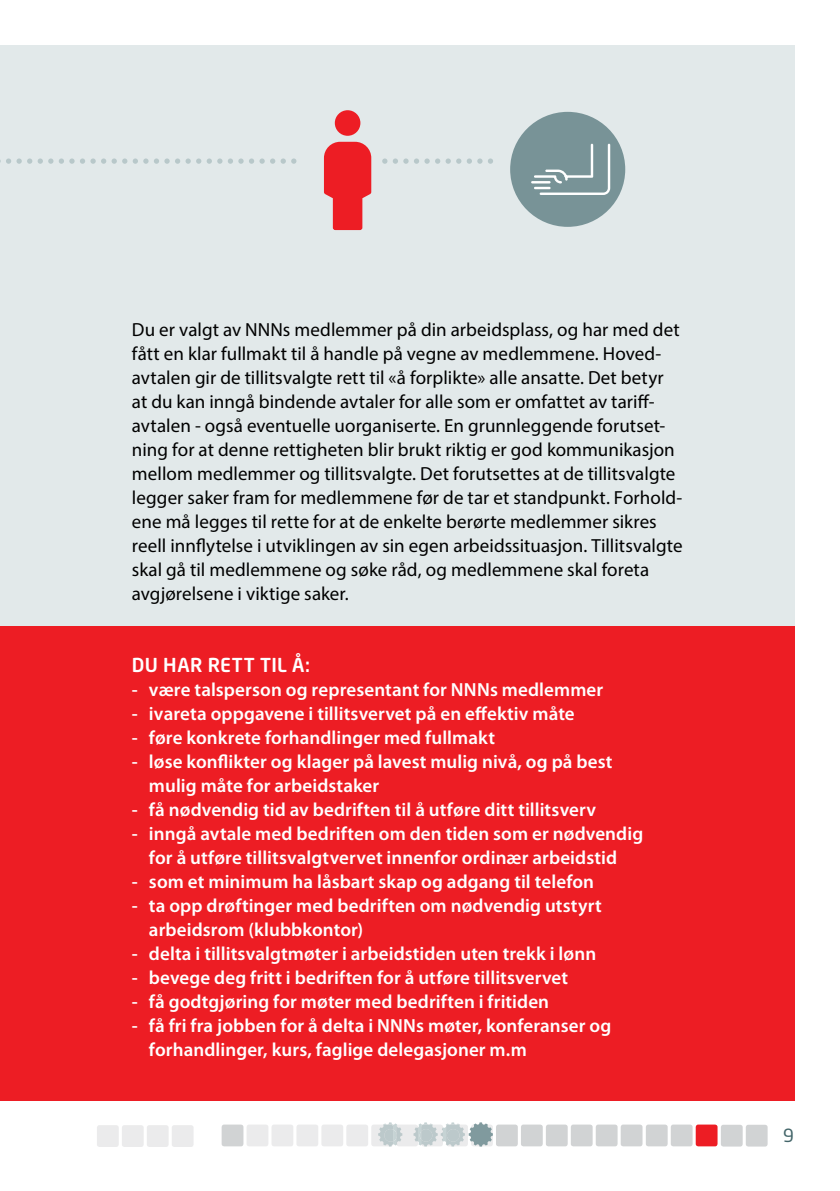
<style>
.page{position:relative;width:840px;height:1191px;background:#fff}
.page>*{position:absolute;margin:0;border:0;box-sizing:border-box;transform-origin:0 0}
.t1{font:600 19px/24px "Myriad Pro";letter-spacing:.005em;color:#fff}
.t2{font:19px/24px "Myriad Pro";letter-spacing:.005em;color:#000}
.t3{font:500 19px "Neo Sans";letter-spacing:.03em;color:#fff}
.t4{font:18px "Neo Sans";color:#436569}
</style>
<div class="page">
<div style="left:0;top:45px;width:794px;height:1056px;background:#e2e9ea"></div>
<div style="left:620px;top:1124px;width:22px;height:22px;background:#d1d3d4;border-radius:3px"></div>
<div style="left:595px;top:1124px;width:22px;height:22px;background:#d1d3d4;border-radius:3px"></div>
<div style="left:570px;top:1124px;width:22px;height:22px;background:#d1d3d4;border-radius:3px"></div>
<div style="left:545px;top:1124px;width:22px;height:22px;background:#d1d3d4;border-radius:3px"></div>
<div style="left:520px;top:1124px;width:22px;height:22px;background:#d1d3d4;border-radius:3px"></div>
<div style="left:495px;top:1124px;width:22px;height:22px;background:#d1d3d4;border-radius:3px"></div>
<div style="left:396px;top:1124px;width:22px;height:22px;background:#ebebec;border-radius:3px"></div>
<div style="left:371px;top:1124px;width:22px;height:22px;background:#ebebec;border-radius:3px"></div>
<div style="left:346px;top:1124px;width:22px;height:22px;background:#ebebec;border-radius:3px"></div>
<div style="left:321px;top:1124px;width:22px;height:22px;background:#ebebec;border-radius:3px"></div>
<div style="left:172px;top:1125px;width:21px;height:22px;background:#ebebec;border-radius:3px"></div>
<div style="left:296px;top:1124px;width:22px;height:22px;background:#ebebec;border-radius:3px"></div>
<div style="left:147px;top:1125px;width:21px;height:22px;background:#ebebec;border-radius:3px"></div>
<div style="left:271px;top:1124px;width:22px;height:22px;background:#ebebec;border-radius:3px"></div>
<div style="left:122px;top:1125px;width:22px;height:22px;background:#ebebec;border-radius:3px"></div>
<div style="left:246px;top:1124px;width:22px;height:22px;background:#ebebec;border-radius:3px"></div>
<div style="left:97px;top:1125px;width:22px;height:22px;background:#ebebec;border-radius:3px"></div>
<div style="left:221px;top:1124px;width:22px;height:22px;background:#d1d3d4;border-radius:3px"></div>
<div style="left:745px;top:1124px;width:22px;height:22px;background:#d1d3d4;border-radius:3px"></div>
<div style="left:720px;top:1124px;width:22px;height:22px;background:#d1d3d4;border-radius:3px"></div>
<div style="left:695px;top:1124px;width:22px;height:22px;background:#ed1d24;border-radius:3px"></div>
<div style="left:670px;top:1124px;width:22px;height:22px;background:#d1d3d4;border-radius:3px"></div>
<div style="left:645px;top:1124px;width:22px;height:22px;background:#d1d3d4;border-radius:3px"></div>
<svg style="left:413px;top:1122px;width:79px;height:24px"></svg>
<svg style="left:378px;top:1122px;width:24px;height:24px"></svg>
<div style="left:510px;top:112px;width:115px;height:115px;background:#789397;border-radius:50%"></div>
<svg style="left:531px;top:144px;width:79px;height:51px"></svg>
<svg style="left:0;top:158px;width:296px;height:6px"></svg>
<svg style="left:382px;top:158px;width:111px;height:6px"></svg>
<svg style="left:324px;top:110px;width:47px;height:120px"></svg>
<div style="left:0;top:626px;width:794px;height:475px;background:#ed1d24"></div>
<p class="t2" style="left:132px;top:317px;width:551px">Du er valgt av NNNs medlemmer på din arbeidsplass, og har med det fått en klar fullmakt til å handle på vegne av medlemmene. Hoved&shy;avtalen gir de tillitsvalgte rett til «å forplikte» alle ansatte. Det betyr at du kan inngå bindende avtaler for alle som er omfattet av tariff&shy;avtalen - også eventuelle uorganiserte. En grunnleggende forutset&shy;ning for at denne rettigheten blir brukt riktig er god kommunikasjon mellom medlemmer og tillitsvalgte. Det forutsettes at de tillitsvalgte legger saker fram for medlemmene før de tar et standpunkt. Forhold&shy;ene må legges til rette for at de enkelte berørte medlemmer sikres reell innflytelse i utviklingen av sin egen arbeidssituasjon. Tillitsvalgte skal gå til medlemmene og søke råd, og medlemmene skal foreta avgjørelsene i viktige saker.</p>
<p class="t3" style="left:132px;top:653px;width:179px">DU HAR RETT TIL Å:</p>
<p class="t1" style="left:132px;top:677px;width:472px">- være talsperson og representant for NNNs medlemmer</p>
<p class="t1" style="left:132px;top:701px;width:444px">- ivareta oppgavene i tillitsvervet på en effektiv måte</p>
<p class="t1" style="left:132px;top:725px;width:364px">- føre konkrete forhandlinger med fullmakt</p>
<p class="t1" style="left:149px;top:749px;width:465px;text-indent:-17px">- løse konflikter og klager på lavest mulig nivå, og på best mulig måte for arbeidstaker</p>
<p class="t1" style="left:132px;top:797px;width:465px">- få nødvendig tid av bedriften til å utføre ditt tillitsverv</p>
<p class="t1" style="left:132px;top:821px;width:512px;text-align:center">- inngå avtale med bedriften om den tiden som er nødvendig for å utføre tillitsvalgtvervet innenfor ordinær arbeidstid</p>
<p class="t1" style="left:132px;top:869px;width:463px">- som et minimum ha låsbart skap og adgang til telefon</p>
<p class="t1" style="left:149px;top:893px;width:454px;text-indent:-17px">- ta opp drøftinger med bedriften om nødvendig utstyrt arbeidsrom (klubbkontor)</p>
<p class="t1" style="left:132px;top:941px;width:465px">- delta i tillitsvalgtmøter i arbeidstiden uten trekk i lønn</p>
<p class="t1" style="left:132px;top:965px;width:437px">- bevege deg fritt i bedriften for å utføre tillitsvervet</p>
<p class="t1" style="left:132px;top:989px;width:418px">- få godtgjøring for møter med bedriften i fritiden</p>
<p class="t1" style="left:149px;top:1013px;width:463px;text-indent:-17px">- få fri fra jobben for å delta i NNNs møter, konferanser og forhandlinger, kurs, faglige delegasjoner m.m</p>
<p class="t4" style="left:782px;top:1124px;width:12px">9</p>
</div>
